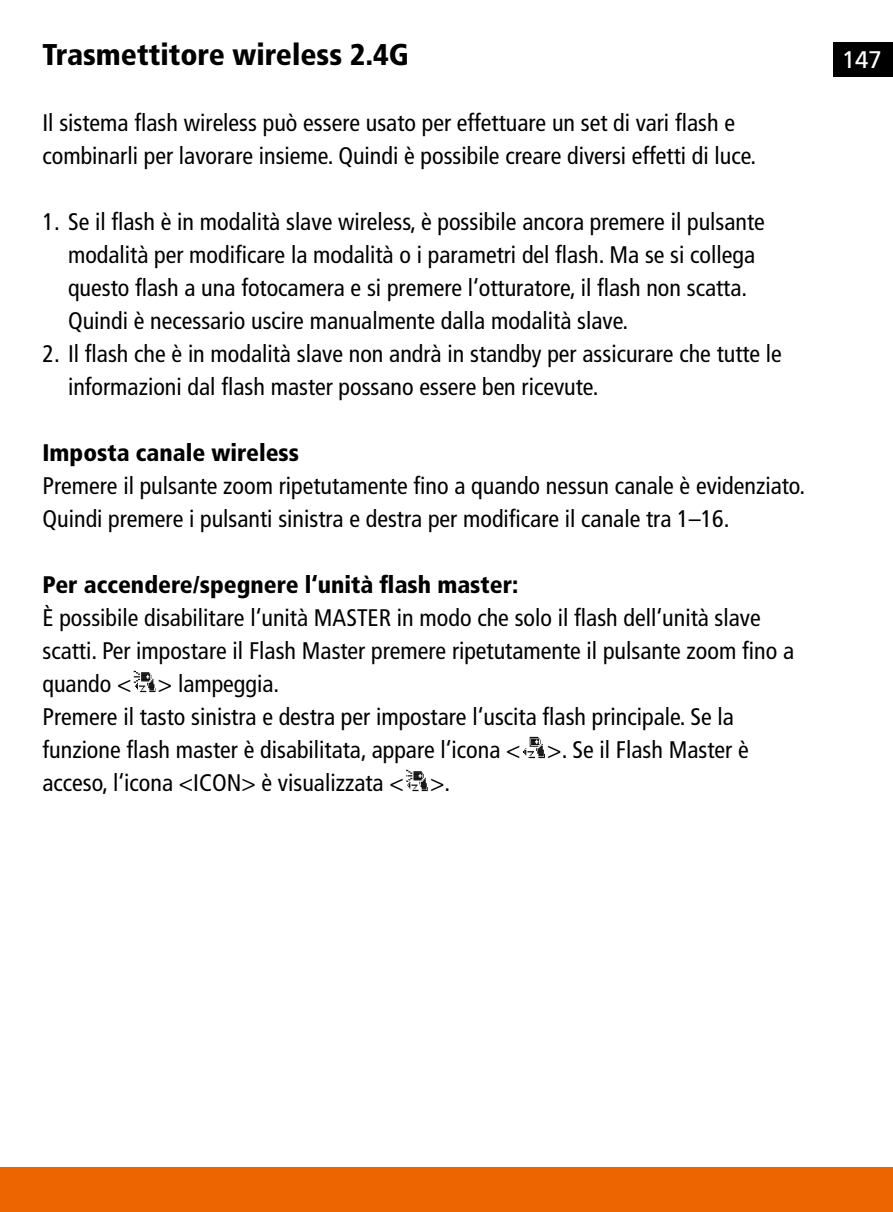
<style>
.page{position:relative;width:893px;height:1212px;background:#fff}
.page>*{position:absolute;margin:0;border:0;box-sizing:border-box;transform-origin:0 0}
.t1{font:900 condensed 30px "Frutiger LT";color:#000}
.t2{font:condensed 24px/33px "Frutiger LT";color:#000}
.t3{font:900 condensed 24px "Frutiger LT";color:#000}
.t4{font:24px "Frutiger LT";color:#fff}
</style>
<div class="page">
<div style="left:0;top:1167px;width:893px;height:45px;background:#ec6500"></div>
<div style="left:833px;top:43px;width:60px;height:34px;background:#000"></div>
<svg style="left:134px;top:671px;width:21px;height:21px"></svg>
<svg style="left:523px;top:737px;width:22px;height:21px"></svg>
<svg style="left:406px;top:770px;width:22px;height:21px"></svg>
<p class="t1" style="left:43px;top:37px;width:368px">Trasmettitore wireless 2.4G</p>
<p class="t4" style="left:842px;top:46px;width:42px">147</p>
<p class="t2" style="left:43px;top:106px;width:712px">Il sistema flash wireless può essere usato per effettuare un set di vari flash e combinarli per lavorare insieme. Quindi è possibile creare diversi effetti di luce.</p>
<p class="t2" style="left:68px;top:205px;width:698px;text-indent:-26px">1. Se il flash è in modalità slave wireless, è possibile ancora premere il pulsante modalità per modificare la modalità o i parametri del flash. Ma se si collega questo flash a una fotocamera e si premere l‘otturatore, il flash non scatta.<br>Quindi è necessario uscire manualmente dalla modalità slave.</p>
<p class="t2" style="left:68px;top:337px;width:715px;text-indent:-26px">2. Il flash che è in modalità slave non andrà in standby per assicurare che tutte le informazioni dal flash master possano essere ben ricevute.</p>
<p class="t3" style="left:43px;top:438px;width:258px">Imposta canale wireless</p>
<p class="t2" style="left:43px;top:469px;width:761px">Premere il pulsante zoom ripetutamente fino a quando nessun canale è evidenziato.<br>Quindi premere i pulsanti sinistra e destra per modificare il canale tra 1–16.</p>
<p class="t3" style="left:43px;top:570px;width:477px">Per accendere/spegnere l‘unità flash master:</p>
<p class="t2" style="left:43px;top:601px;width:753px">È possibile disabilitare l‘unità MASTER in modo che solo il flash dell‘unità slave scatti. Per impostare il Flash Master premere ripetutamente il pulsante zoom fino a quando &lt; &gt; lampeggia.<br>Premere il tasto sinistra e destra per impostare l‘uscita flash principale. Se la funzione flash master è disabilitata, appare l‘icona &lt; &gt;. Se il Flash Master è acceso, l‘icona &lt;ICON&gt; è visualizzata &lt; &gt;.</p>
</div>
